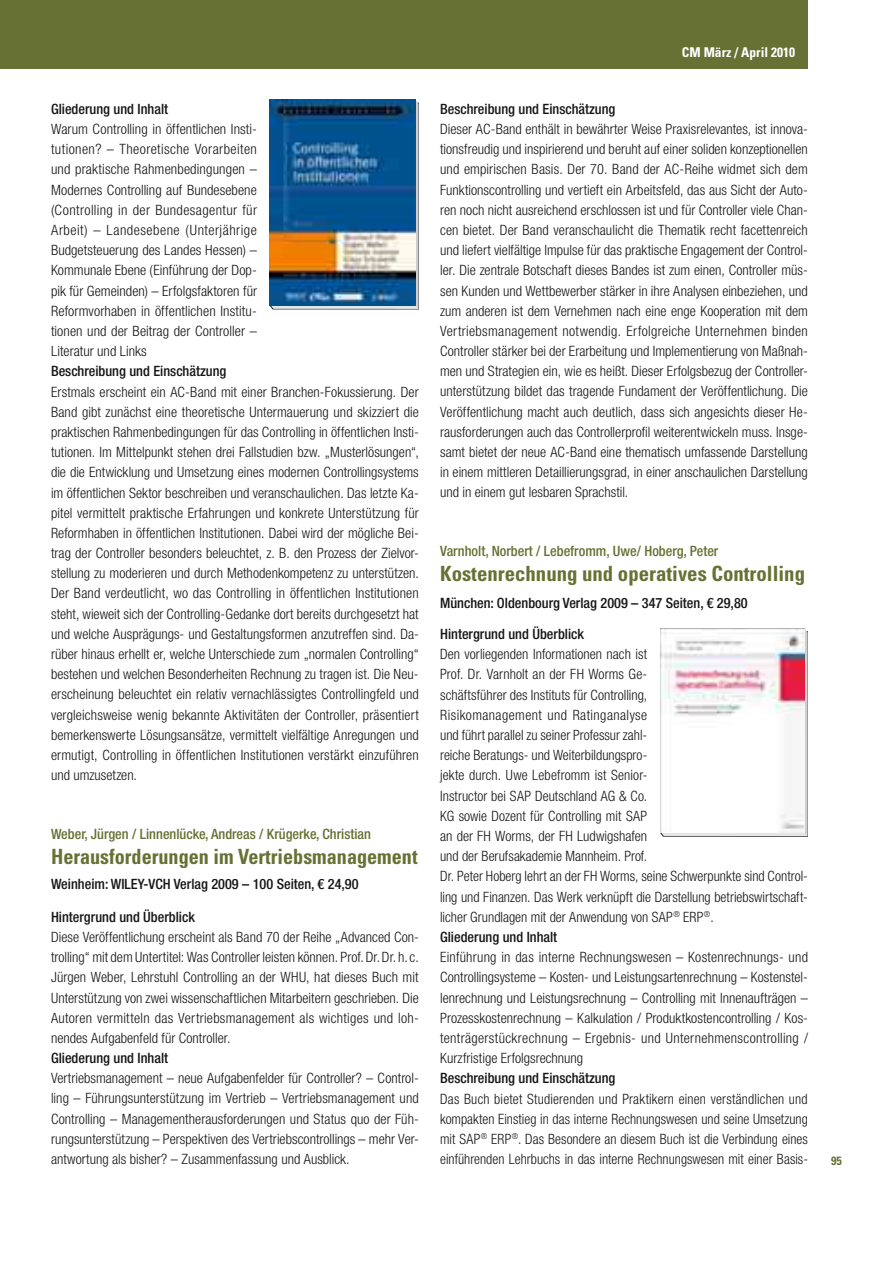
<style>
.page{position:relative;width:893px;height:1263px;background:#fff}
.page>*{position:absolute;margin:0;border:0;box-sizing:border-box;transform-origin:0 0}
.t1{font:700 condensed 21px "Univers LT Std";color:#667133}
.t2{font:700 condensed 21px "Univers LT Std";color:#667133;scale:.96 1}
.t3{font:300 condensed 14.25px/20.2px "Helvetica Neue LT Std";color:#151616;text-align:justify}
.t4{font:500 condensed 14.25px/31px "Helvetica Neue LT Std";color:#151616}
.t5{font:500 condensed 14.25px "Helvetica Neue LT Std";color:#667133}
.t6{font:700 condensed 13.5px "Univers LT Std";color:#fff}
.t7{font:700 condensed 12px "Univers LT Std";color:#667133}
.s1{font-weight:500}
</style>
<div class="page">
<div style="left:1px;top:0;width:807px;height:68px;background:#667133"></div>
<svg style="left:270px;top:101px;width:149px;height:208px"></svg>
<img style="left:270px;top:100px;width:146px;height:205px">
<svg style="left:660px;top:629px;width:148px;height:207px"></svg>
<img style="left:660px;top:628px;width:145px;height:204px">
<p class="t4" style="left:51px;top:94px;width:119px">Gliederung und Inhalt</p>
<p class="t3" style="left:51px;top:120px;width:207px">Warum Controlling in öffentlichen Insti&shy;tutionen? – Theoretische Vorarbeiten und praktische Rahmenbedingungen – Modernes Controlling auf Bundesebene (Controlling in der Bundesagentur für Arbeit) – Landesebene (Unterjährige Budgetsteuerung des Landes Hessen) – Kommunale Ebene (Einführung der Dop&shy;pik für Gemeinden) – Erfolgsfaktoren für Reformvorhaben in öffentlichen Institu&shy;tionen und der Beitrag der Controller – Literatur und Links</p>
<p class="t4" style="left:51px;top:357px;width:177px">Beschreibung und Einschätzung</p>
<p class="t3" style="left:51px;top:383px;width:369px">Erstmals erscheint ein AC-Band mit einer Branchen-Fokussierung. Der Band gibt zunächst eine theoretische Untermauerung und skizziert die praktischen Rahmenbedingungen für das Controlling in öffentlichen Insti&shy;tutionen. Im Mittelpunkt stehen drei Fallstudien bzw. „Musterlösungen“, die die Entwicklung und Umsetzung eines modernen Controllingsystems im öffentlichen Sektor beschreiben und veranschaulichen. Das letzte Ka&shy;pitel vermittelt praktische Erfahrungen und konkrete Unterstützung für Reformhaben in öffentlichen Institutionen. Dabei wird der mögliche Bei&shy;trag der Controller besonders beleuchtet, z. B. den Prozess der Zielvor&shy;stellung zu moderieren und durch Methodenkompetenz zu unterstützen.<br>Der Band verdeutlicht, wo das Controlling in öffentlichen Institutionen steht, wieweit sich der Controlling-Gedanke dort bereits durchgesetzt hat und welche Ausprägungs- und Gestaltungsformen anzutreffen sind. Da&shy;rüber hinaus erhellt er, welche Unterschiede zum „normalen Controlling“ bestehen und welchen Besonderheiten Rechnung zu tragen ist. Die Neu&shy;erscheinung beleuchtet ein relativ vernachlässigtes Controllingfeld und vergleichsweise wenig bekannte Aktivitäten der Controller, präsentiert bemerkenswerte Lösungsansätze, vermittelt vielfältige Anregungen und ermutigt, Controlling in öffentlichen Institutionen verstärkt einzuführen und umzusetzen.</p>
<p class="t5" style="left:51px;top:828px;width:322px">Weber, Jürgen / Linnenlücke, Andreas / Krügerke, Christian</p>
<h1 class="t2" style="left:51px;top:849px;width:383px">Herausforderungen im Vertriebsmanagement</h1>
<p class="t4" style="left:51px;top:870px;width:309px">Weinheim: WILEY-VCH Verlag 2009 – 100 Seiten, € 24,90</p>
<p class="t4" style="left:51px;top:902px;width:145px">Hintergrund und Überblick</p>
<p class="t3" style="left:51px;top:928px;width:369px">Diese Veröffentlichung erscheint als Band 70 der Reihe „Advanced Con&shy;trolling“ mit dem Untertitel: Was Controller leisten können. Prof. Dr. Dr. h. c.<br>Jürgen Weber, Lehrstuhl Controlling an der WHU, hat dieses Buch mit Unterstützung von zwei wissenschaftlichen Mitarbeitern geschrieben. Die Autoren vermitteln das Vertriebsmanagement als wichtiges und loh&shy;nendes Aufgabenfeld für Controller.</p>
<p class="t4" style="left:51px;top:1044px;width:119px">Gliederung und Inhalt</p>
<p class="t3" style="left:51px;top:1069px;width:369px">Vertriebsmanagement – neue Aufgabenfelder für Controller? – Control&shy;ling – Führungsunterstützung im Vertrieb – Vertriebsmanagement und Controlling – Managementherausforderungen und Status quo der Füh&shy;rungsunterstützung – Perspektiven des Vertriebscontrollings – mehr Ver&shy;antwortung als bisher? – Zusammenfassung und Ausblick.</p>
<p class="t6" style="left:682px;top:47px;width:115px">CM März / April 2010</p>
<p class="t4" style="left:440px;top:94px;width:177px">Beschreibung und Einschätzung</p>
<p class="t3" style="left:440px;top:120px;width:369px">Dieser AC-Band enthält in bewährter Weise Praxisrelevantes, ist innova&shy;tionsfreudig und inspirierend und beruht auf einer soliden konzeptionellen und empirischen Basis. Der 70. Band der AC-Reihe widmet sich dem Funktionscontrolling und vertieft ein Arbeitsfeld, das aus Sicht der Auto&shy;ren noch nicht ausreichend erschlossen ist und für Controller viele Chan&shy;cen bietet. Der Band veranschaulicht die Thematik recht facettenreich und liefert vielfältige Impulse für das praktische Engagement der Control&shy;ler. Die zentrale Botschaft dieses Bandes ist zum einen, Controller müs&shy;sen Kunden und Wettbewerber stärker in ihre Analysen einbeziehen, und zum anderen ist dem Vernehmen nach eine enge Kooperation mit dem Vertriebsmanagement notwendig. Erfolgreiche Unternehmen binden Controller stärker bei der Erarbeitung und Implementierung von Maßnah&shy;men und Strategien ein, wie es heißt. Dieser Erfolgsbezug der Controller&shy;unterstützung bildet das tragende Fundament der Veröffentlichung. Die Veröffentlichung macht auch deutlich, dass sich angesichts dieser He&shy;rausforderungen auch das Controllerprofil weiterentwickeln muss. Insge&shy;samt bietet der neue AC-Band eine thematisch umfassende Darstellung in einem mittleren Detaillierungsgrad, in einer anschaulichen Darstellung und in einem gut lesbaren Sprachstil.</p>
<p class="t5" style="left:440px;top:546px;width:280px">Varnholt, Norbert / Lebefromm, Uwe/ Hoberg, Peter</p>
<h1 class="t1" style="left:440px;top:566px;width:366px">Kostenrechnung und operatives Controlling</h1>
<p class="t4" style="left:440px;top:589px;width:309px">München: Oldenbourg Verlag 2009 – 347 Seiten, € 29,80<br>Hintergrund und Überblick</p>
<p class="t3" style="left:440px;top:645px;width:369px;text-align:left">Den vorliegenden Informationen nach ist<br>Prof. Dr. Varnholt an der FH Worms Ge-<br>schäftsführer des Instituts für Controlling,<br>Risikomanagement und Ratinganalyse<br>und führt parallel zu seiner Professur zahl-<br>reiche Beratungs- und Weiterbildungspro-<br>jekte durch. Uwe Lebefromm ist Senior-<br>Instructor bei SAP Deutschland AG &amp; Co.<br>KG sowie Dozent für Controlling mit SAP<br>an der FH Worms, der FH Ludwigs hafen<br>und der Berufsakademie Mannheim. Prof.<br>Dr. Peter Hoberg lehrt an der FH Worms, seine Schwerpunkte sind Control&shy;ling und Finanzen. Das Werk verknüpft die Darstellung betriebswirtschaft&shy;licher Grundlagen mit der Anwendung von SAP<sup>®</sup> ERP<sup>®</sup>.<br><span class="s1">Gliederung und Inhalt</span></p>
<p class="t3" style="left:440px;top:948px;width:369px">Einführung in das interne Rechnungswesen – Kostenrechnungs- und Controllingsysteme – Kosten- und Leistungsartenrechnung – Kostenstel&shy;lenrechnung und Leistungsrechnung – Controlling mit Innenaufträgen – Prozesskostenrechnung – Kalkulation / Produktkostencontrolling / Kos&shy;tenträgerstückrechnung – Ergebnis- und Unternehmenscontrolling / Kurzfristige Erfolgsrechnung</p>
<p class="t4" style="left:440px;top:1064px;width:177px">Beschreibung und Einschätzung</p>
<p class="t3" style="left:440px;top:1089px;width:369px">Das Buch bietet Studierenden und Praktikern einen verständlichen und kompakten Einstieg in das interne Rechnungswesen und seine Umsetzung mit SAP<sup>®</sup> ERP<sup>®</sup>. Das Besondere an diesem Buch ist die Verbindung eines einführenden Lehrbuchs in das interne Rechnungswesen mit einer Basis-</p>
<p class="t7" style="left:831px;top:1157px;width:12px">95</p>
</div>
